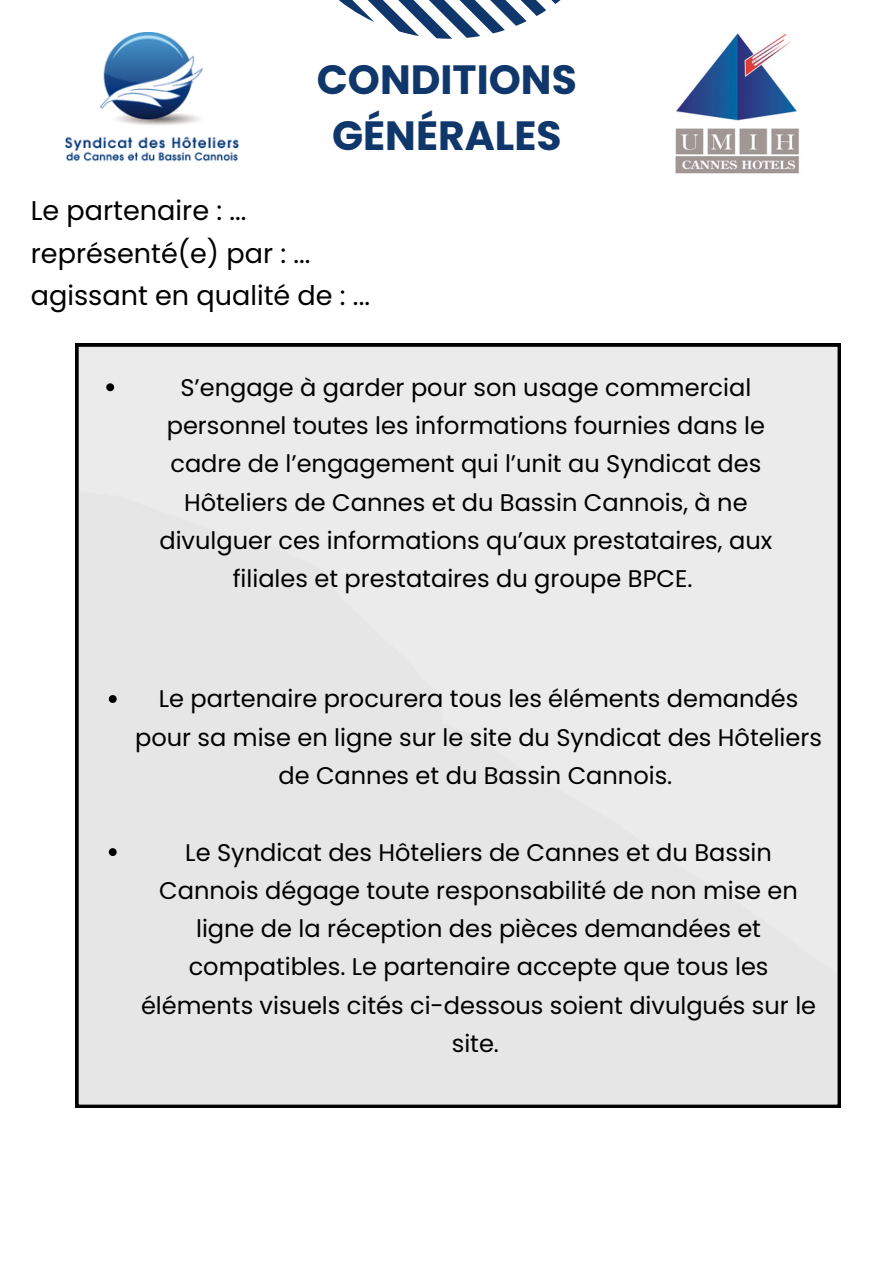
<style>
.page{position:relative;width:894px;height:1264px;background:#fff}
.page>*{position:absolute;margin:0;border:0;box-sizing:border-box;transform-origin:0 0}
.t1{font:700 40.8px/56.2px "Poppins";color:#10376b;text-align:center}
.t2{font:27px/42.2px "Poppins";color:#000}
.t3{font:24px/38.2px "Poppins";color:#000;text-align:center}
</style>
<div class="page">
<svg style="left:339px;top:0;width:222px;height:38px"></svg>
<img style="left:66px;top:32px;width:173px;height:130px">
<img style="left:675px;top:33px;width:124px;height:141px">
<div style="left:75px;top:343px;width:765px;height:764px;background:#e6e6e6"></div>
<svg style="left:106px;top:383px;width:8px;height:8px"></svg>
<svg style="left:109px;top:695px;width:8px;height:8px"></svg>
<svg style="left:109px;top:848px;width:8px;height:8px"></svg>
<p class="t1" style="left:317px;top:51px;width:261px">CONDITIONS<br>GÉNÉRALES</p>
<h1 class="t2" style="left:31px;top:190px;width:340px">Le partenaire : ... représenté(e) par : ... agissant en qualité de : ...</h1>
<p class="t3" style="left:159px;top:368px;width:614px">S’engage à garder pour son usage commercial personnel toutes les informations fournies dans le cadre de l’engagement qui l’unit au Syndicat des Hôteliers de Cannes et du Bassin Cannois, à ne divulguer ces informations qu’aux prestataires, aux filiales et prestataires du groupe BPCE.</p>
<p class="t3" style="left:135px;top:680px;width:688px">Le partenaire procurera tous les éléments demandés pour sa mise en ligne sur le site du Syndicat des Hôteliers de Cannes et du Bassin Cannois.</p>
<p class="t3" style="left:141px;top:833px;width:676px">Le Syndicat des Hôteliers de Cannes et du Bassin Cannois dégage toute responsabilité de non mise en ligne de la réception des pièces demandées et compatibles. Le partenaire accepte que tous les éléments visuels cités ci-dessous soient divulgués sur le site.</p>
</div>
